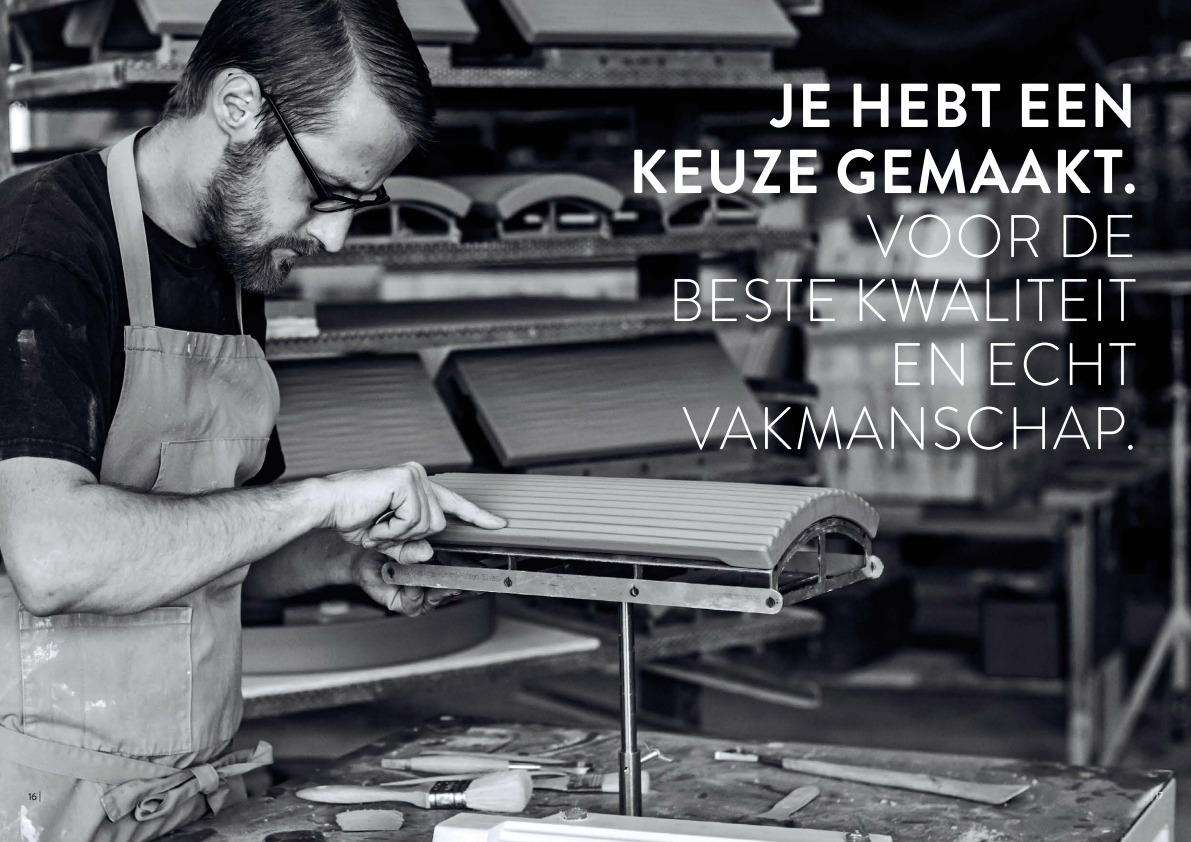
<style>
.page{position:relative;width:1191px;height:842px;background:#fff}
.page>*{position:absolute;margin:0;border:0;box-sizing:border-box;transform-origin:0 0}
.t1{font:700 62px/66px "Brandon Grotesque";letter-spacing:.03em;color:#fff;text-align:right;scale:.96 1}
.t2{font:300 60px/64px "Brandon Grotesque";letter-spacing:.03em;color:#fff;text-align:right;scale:.96 1}
.t3{font:10px "Brandon Grotesque";color:#000}
.t4{font:10px "Brandon Grotesque";color:#fff}
.s1{font-weight:500}
</style>
<div class="page">
<img style="left:0;top:0;width:1191px;height:842px">
<p class="t1" style="left:629px;top:74px;width:530px">JE HEBT EEN<br>KEUZE GEMAAKT.</p>
<p class="t2" style="left:668px;top:205px;width:489px">VOOR DE<br>BESTE KWALITEIT<br>EN ECHT<br>VAKMANSCHAP.</p>
<p class="t3" style="left:28px;top:789px;width:14px">16 <span class="s1">|</span></p>
<p class="t4" style="left:1151px;top:789px;width:14px">| 17</p>
</div>
